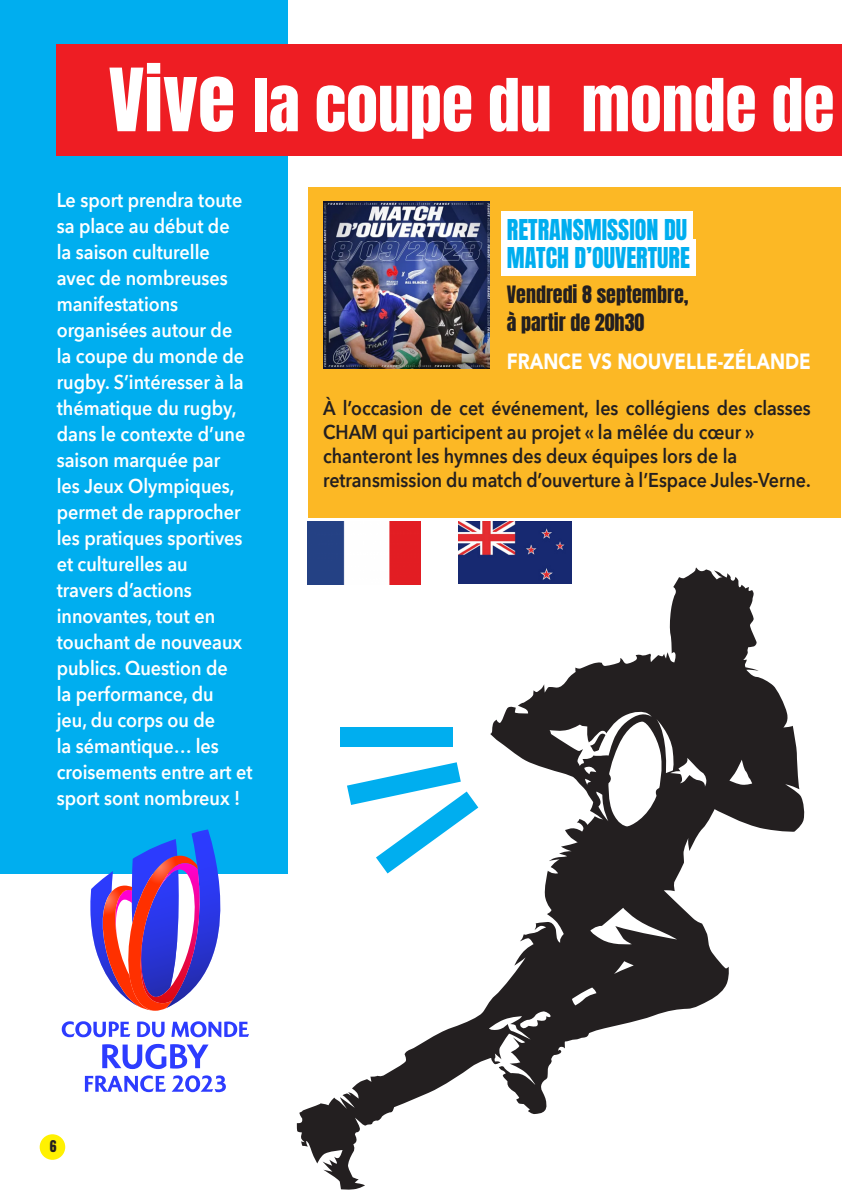
<style>
.page{position:relative;width:842px;height:1191px;background:#fff}
.page>*{position:absolute;margin:0;border:0;box-sizing:border-box;transform-origin:0 0}
.t1{font:62px "Anton";color:#fff}
.t2{font:24px "Anton";color:#00aeef}
.t3{font:900 22px "Avenir";color:#fff;scale:.84 1}
.t4{font:600 20px/26px "Avenir Next";color:#fff;scale:.9 1}
.t5{font:600 20px/24px "Avenir Next";color:#231f20;scale:.89 1}
.t6{font:20px "Anton";color:#231f20}
.t7{font:13.6px "Anton";color:#231f20}
.s1{font-size:74px}
</style>
<div class="page">
<div style="left:308px;top:187px;width:532px;height:330px;background:#fcb825"></div>
<svg style="left:297px;top:567px;width:508px;height:623px"></svg>
<div style="left:0;top:0;width:287px;height:873px;background:#00aeef"></div>
<div style="left:57px;top:44px;width:785px;height:112px;background:#ee1d23"></div>
<svg style="left:62px;top:829px;width:193px;height:263px"></svg>
<div style="left:501px;top:212px;width:192px;height:36px;background:#fff"></div>
<div style="left:501px;top:240px;width:194px;height:36px;background:#fff"></div>
<img style="left:323px;top:201px;width:167px;height:167px">
<svg style="left:347px;top:762px;width:131px;height:111px"></svg>
<div style="left:340px;top:726px;width:113px;height:20px;background:#00aeef"></div>
<div style="left:40px;top:1134px;width:25px;height:25px;background:#fff101;border-radius:50%"></div>
<img style="left:458px;top:521px;width:114px;height:62px">
<img style="left:308px;top:522px;width:113px;height:62px">
<p class="t1" style="left:109px;top:74px;width:727px"><span class="s1">Vive</span> la coupe du monde de</p>
<p class="t4" style="left:57px;top:186px;width:219px">Le sport prendra toute sa place au début de<br>la saison culturelle avec de nombreuses manifestations organisées autour de<br>la coupe du monde de rugby. S’intéresser à la thématique du rugby, dans le contexte d’une saison marquée par<br>les Jeux Olympiques, permet de rapprocher les pratiques sportives et culturelles au<br>travers d’actions innovantes, tout en touchant de nouveaux publics. Question de<br>la performance, du<br>jeu, du corps ou de<br>la sémantique… les croisements entre art et sport sont nombreux !</p>
<p class="t2" style="left:507px;top:218px;width:182px">RETRANSMISSION DU</p>
<p class="t2" style="left:507px;top:246px;width:184px">MATCH D’OUVERTURE</p>
<p class="t6" style="left:507px;top:285px;width:183px">Vendredi 8 septembre,</p>
<p class="t6" style="left:507px;top:313px;width:139px">à partir de 20h30</p>
<p class="t3" style="left:507px;top:342px;width:363px">FRANCE VS NOUVELLE-ZÉLANDE</p>
<p class="t5" style="left:323px;top:395px;width:549px">À l’occasion de cet événement, les collégiens des classes<br>CHAM qui participent au projet « la mêlée du cœur »</p>
<p class="t5" style="left:323px;top:443px;width:467px">chanteront les hymnes des deux équipes lors de la</p>
<p class="t5" style="left:323px;top:467px;width:549px">retransmission du match d’ouverture à l’Espace Jules-Verne.</p>
<p class="t7" style="left:50px;top:1139px;width:8px">6</p>
</div>
